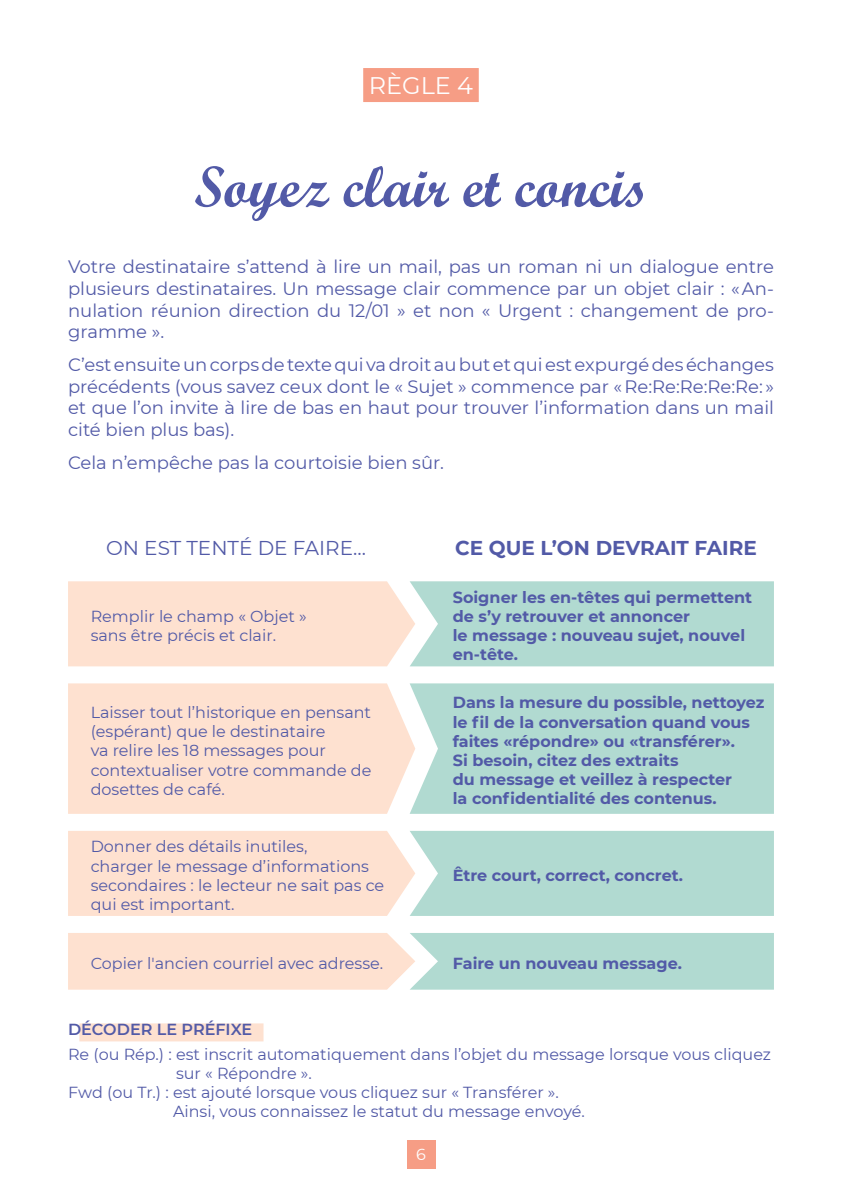
<style>
.page{position:relative;width:842px;height:1191px;background:#fff}
.page>*{position:absolute;margin:0;border:0;box-sizing:border-box;transform-origin:0 0}
.t1{font:58px "Script MT Bold";color:#525aa7}
.t2{font:24px "Montserrat";color:#fff}
.t3{font:700 20px "Montserrat";color:#525aa7}
.t4{font:20px "Montserrat";color:#525aa7}
.t5{font:18px/21.6px "Montserrat";color:#525aa7;text-align:justify}
.t6{font:16px/19.2px "Montserrat";color:#525aa7}
.t7{font:700 16px/19.2px "Montserrat";color:#525aa7}
.t8{font:600 16px "Montserrat";color:#525aa7}
.t9{font:16px "Montserrat";color:#fff}
</style>
<div class="page">
<div style="left:415px;top:683px;width:359px;height:131px;background:#b1dad1"></div>
<div style="left:68px;top:683px;width:347px;height:131px;background:#fee1d0"></div>
<svg style="left:68px;top:831px;width:706px;height:85px;background:#d7ded2"></svg>
<svg style="left:68px;top:933px;width:706px;height:56px;background:#d7ded2"></svg>
<svg style="left:68px;top:581px;width:706px;height:85px;background:#d7ded2"></svg>
<div style="left:363px;top:68px;width:116px;height:34px;background:#f69d85"></div>
<div style="left:79px;top:1023px;width:184px;height:18px;background:#fee1d0"></div>
<div style="left:407px;top:1140px;width:28px;height:28px;background:#f69d85"></div>
<h2 class="t2" style="left:369px;top:72px;width:106px">RÈGLE 4</h2>
<h1 class="t1" style="left:194px;top:163px;width:455px">Soyez clair et concis</h1>
<p class="t5" style="left:68px;top:256px;width:707px">Votre destinataire s’attend à lire un mail, pas un roman ni un dialogue entre plusieurs destinataires. Un message clair commence par un objet clair : « An&shy;nulation réunion direction du 12/01 » et non « Urgent : changement de pro&shy;gramme ».</p>
<p class="t5" style="left:68px;top:354px;width:707px">C’est ensuite un corps de texte qui va droit au but et qui est expurgé des échanges précédents (vous savez ceux dont le « Sujet » commence par « Re:Re:Re:Re:Re: » et que l’on invite à lire de bas en haut pour trouver l’information dans un mail cité bien plus bas).</p>
<p class="t5" style="left:68px;top:452px;width:378px">Cela n’empêche pas la courtoisie bien sûr.</p>
<p class="t4" style="left:106px;top:537px;width:261px">ON EST TENTÉ DE FAIRE...</p>
<p class="t3" style="left:455px;top:537px;width:303px">CE QUE L’ON DEVRAIT FAIRE</p>
<p class="t6" style="left:91px;top:606px;width:218px">Remplir le champ « Objet » sans être précis et clair.</p>
<p class="t6" style="left:91px;top:703px;width:282px">Laisser tout l’historique en pensant (espérant) que le destinataire<br>va relire les 18 messages pour contextualiser votre commande de dosettes de café.</p>
<p class="t6" style="left:91px;top:837px;width:295px">Donner des détails inutiles,<br>charger le message d’informations secondaires : le lecteur ne sait pas ce qui est important.</p>
<p class="t6" style="left:91px;top:954px;width:294px">Copier l'ancien courriel avec adresse.</p>
<p class="t7" style="left:453px;top:587px;width:301px">Soigner les en-têtes qui permettent de s’y retrouver et annoncer<br>le message : nouveau sujet, nouvel en-tête.</p>
<p class="t7" style="left:453px;top:693px;width:313px">Dans la mesure du possible, nettoyez le fil de la conversation quand vous faites «répondre» ou «transférer».<br>Si besoin, citez des extraits<br>du message et veillez à respecter<br>la confidentialité des contenus.</p>
<p class="t7" style="left:453px;top:866px;width:232px">Être court, correct, concret.</p>
<p class="t7" style="left:453px;top:953px;width:231px">Faire un nouveau message.</p>
<p class="t8" style="left:68px;top:1020px;width:186px">DÉCODER LE PRÉFIXE</p>
<p class="t6" style="left:68px;top:1044px;width:705px">Re (ou Rép.) : est inscrit automatiquement dans l’objet du message lorsque vous cliquez</p>
<p class="t6" style="left:176px;top:1063px;width:137px">sur « Répondre ».</p>
<p class="t6" style="left:68px;top:1082px;width:492px">Fwd (ou Tr.) : est ajouté lorsque vous cliquez sur « Transférer ».</p>
<p class="t6" style="left:173px;top:1102px;width:413px">Ainsi, vous connaissez le statut du message envoyé.</p>
<p class="t9" style="left:416px;top:1143px;width:11px">6</p>
</div>
